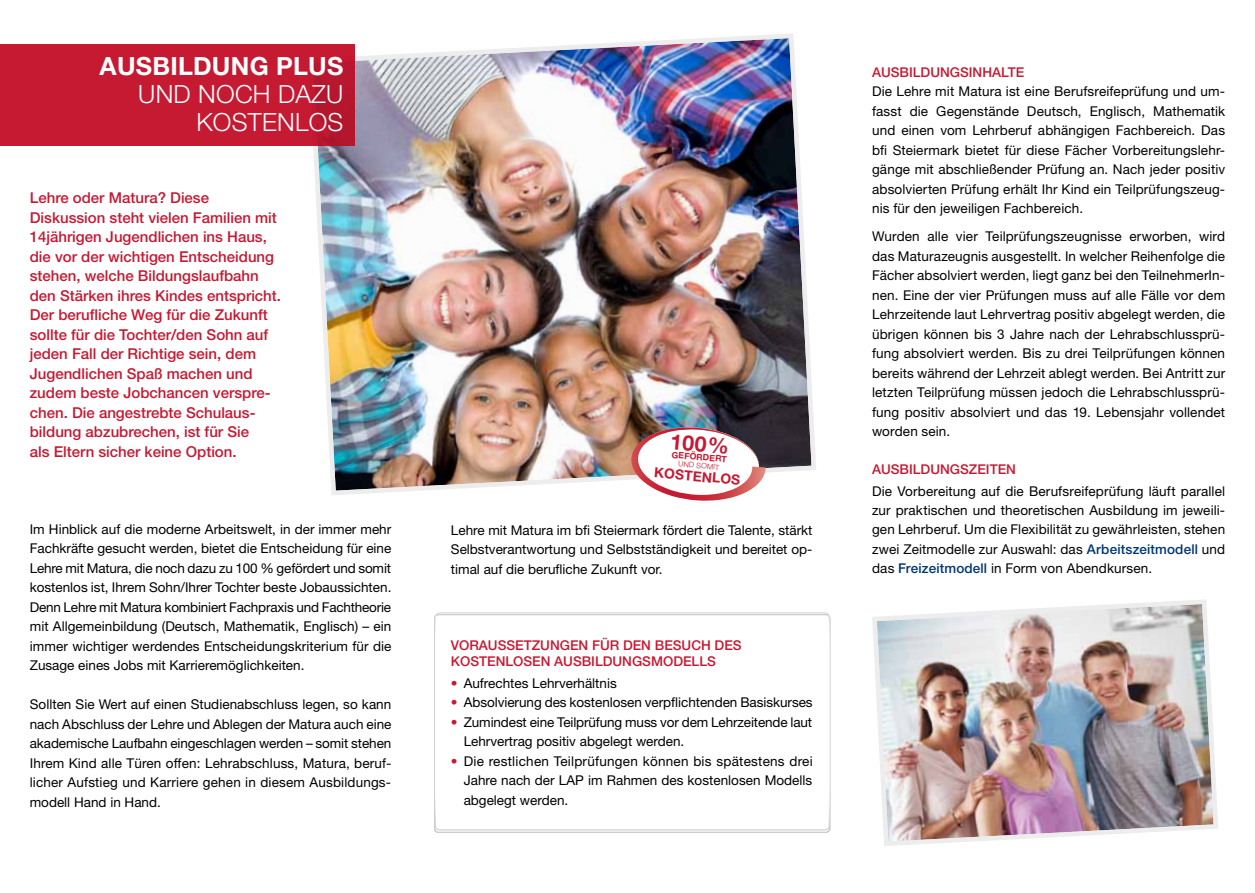
<style>
.page{position:relative;width:1255px;height:893px;background:#fff}
.page>*{position:absolute;margin:0;border:0;box-sizing:border-box;transform-origin:0 0}
.t1{font:300 25.05px/27.8px "Helvetica Neue LT";letter-spacing:.01em;color:#fff;text-align:right}
.t2{font:700 25.05px "Helvetica Neue LT";letter-spacing:.01em;color:#fff}
.t3{font:700 21.3px "Helvetica Neue LT";color:#c61932}
.t4{font:500 15px/19.5px "Helvetica Neue LT";color:#c61932}
.t5{font:700 13.8px "Helvetica Neue LT";color:#c61932}
.t6{font:13.5px/19.5px "Helvetica Neue LT";color:#000;text-align:justify}
.t7{font:500 13.5px/15.6px "Helvetica Neue LT";color:#c61932}
.t8{font:700 8.85px "Helvetica Neue LT";color:#c61932}
.t9{font:300 7.5px "Helvetica Neue LT";color:#c61932}
.s1{color:#c61932}
.s2{font-weight:500;color:#003770}
</style>
<div class="page">
<div style="left:435px;top:612px;width:394px;height:218px;border:1px solid #fff;border-radius:4px"></div>
<img style="left:313px;top:33px;width:503px;height:462px">
<img style="left:872px;top:599px;width:346px;height:247px">
<svg style="left:631px;top:425px;width:134px;height:76px"></svg>
<div style="left:0;top:44px;width:354px;height:102px;background:#c61932"></div>
<h1 class="t2" style="left:100px;top:51px;width:245px">AUSBILDUNG PLUS</h1>
<h1 class="t1" style="left:138px;top:80px;width:207px">UND NOCH DAZU<br>KOSTENLOS</h1>
<p class="t4" style="left:30px;top:188px;width:253px">Lehre oder Matura? Diese Diskussion steht vielen Familien mit 14jährigen Jugendlichen ins Haus, die vor der wichtigen Entscheidung stehen, welche Bildungslaufbahn den Stärken ihres Kindes entspricht.<br>Der berufliche Weg für die Zukunft sollte für die Tochter/den Sohn auf jeden Fall der Richtige sein, dem Jugendlichen Spaß machen und zudem beste Jobchancen verspre&shy;chen. Die angestrebte Schulaus&shy;bildung abzubrechen, ist für Sie<br>als Eltern sicher keine Option.</p>
<p class="t6" style="left:30px;top:519px;width:363px">Im Hinblick auf die moderne Arbeitswelt, in der immer mehr Fachkräfte gesucht werden, bietet die Entscheidung für eine Lehre mit Matura, die noch dazu zu 100 % gefördert und somit kostenlos ist, Ihrem Sohn/Ihrer Tochter beste Jobaussichten.<br>Denn Lehre mit Matura kombiniert Fachpraxis und Fachtheorie mit Allgemeinbildung (Deutsch, Mathematik, Englisch) – ein immer wichtiger werdendes Entscheidungskriterium für die Zusage eines Jobs mit Karrieremöglichkeiten.</p>
<p class="t6" style="left:30px;top:694px;width:363px">Sollten Sie Wert auf einen Studienabschluss legen, so kann nach Abschluss der Lehre und Ablegen der Matura auch eine akademische Laufbahn eingeschlagen werden – somit stehen Ihrem Kind alle Türen offen: Lehrabschluss, Matura, beruf&shy;licher Aufstieg und Karriere gehen in diesem Ausbildungs&shy;modell Hand in Hand.</p>
<h2 class="t3" style="left:671px;top:428px;width:60px;rotate:5deg">100%</h2>
<p class="t8" style="left:672px;top:449px;width:57px;rotate:5deg">GEFÖRDERT</p>
<p class="t9" style="left:679px;top:459px;width:42px;rotate:5deg">UND SOMIT</p>
<p class="t5" style="left:655px;top:464px;width:22px;rotate:5deg">KOSTENLOS</p>
<p class="t6" style="left:451px;top:520px;width:363px">Lehre mit Matura im bfi Steiermark fördert die Talente, stärkt Selbstverantwortung und Selbstständigkeit und bereitet op&shy;timal auf die berufliche Zukunft vor.</p>
<p class="t7" style="left:451px;top:638px;width:292px">VORAUSSETZUNGEN FÜR DEN BESUCH DES<br>KOSTENLOSEN AUSBILDUNGSMODELLS</p>
<p class="t6" style="left:451px;top:673px;width:167px"><span class="s1">•</span> Aufrechtes Lehrverhältnis</p>
<p class="t6" style="left:451px;top:692px;width:363px"><span class="s1">•</span> Absolvierung des kostenlosen verpflichtenden Basiskurses</p>
<p class="t6" style="left:463px;top:712px;width:350px;text-indent:-13px"><span class="s1">•</span> Zumindest eine Teilprüfung muss vor dem Lehrzeitende laut<br>Lehrvertrag positiv abgelegt werden.</p>
<p class="t6" style="left:463px;top:751px;width:350px;text-indent:-13px"><span class="s1">•</span> Die restlichen Teilprüfungen können bis spätestens drei Jahre nach der LAP im Rahmen des kostenlosen Modells abgelegt werden.</p>
<p class="t7" style="left:872px;top:64px;width:10px">Ausbildun</p>
<p class="t7" style="left:949px;top:64px;width:74px">gsin halte</p>
<p class="t6" style="left:872px;top:82px;width:354px">Die Lehre mit Matura ist eine Berufsreifeprüfung und um&shy;fasst die Gegenstände Deutsch, Englisch, Mathematik und einen vom Lehrberuf abhängigen Fachbereich. Das bfi Steiermark bietet für diese Fächer Vorbereitungslehr&shy;gänge mit abschließender Prüfung an. Nach jeder positiv absolvierten Prüfung erhält Ihr Kind ein Teilprüfungszeug&shy;nis für den jeweiligen Fachbereich.</p>
<p class="t6" style="left:872px;top:227px;width:354px">Wurden alle vier Teilprüfungszeugnisse erworben, wird das Maturazeugnis ausgestellt. In welcher Reihenfolge die Fächer absolviert werden, liegt ganz bei den TeilnehmerIn&shy;nen. Eine der vier Prüfungen muss auf alle Fälle vor dem Lehrzeitende laut Lehrvertrag positiv abgelegt werden, die übrigen können bis 3 Jahre nach der Lehrabschlussprü&shy;fung absolviert werden. Bis zu drei Teilprüfungen können bereits während der Lehrzeit ablegt werden. Bei Antritt zur letzten Teilprüfung müssen jedoch die Lehrabschlussprü&shy;fung positiv absolviert und das 19. Lebensjahr vollendet worden sein.</p>
<p class="t7" style="left:872px;top:461px;width:10px">Ausbildun</p>
<p class="t7" style="left:949px;top:461px;width:19px">gszei</p>
<p class="t7" style="left:989px;top:461px;width:18px">ten</p>
<p class="t6" style="left:872px;top:481px;width:354px">Die Vorbereitung auf die Berufsreifeprüfung läuft parallel zur praktischen und theoretischen Ausbildung im jeweili&shy;gen Lehrberuf. Um die Flexibilität zu gewährleisten, stehen zwei Zeitmodelle zur Auswahl: das <span class="s2">Arbeitszeitmodell</span> und das <span class="s2">Freizeitmodell</span> in Form von Abendkursen.</p>
</div>
